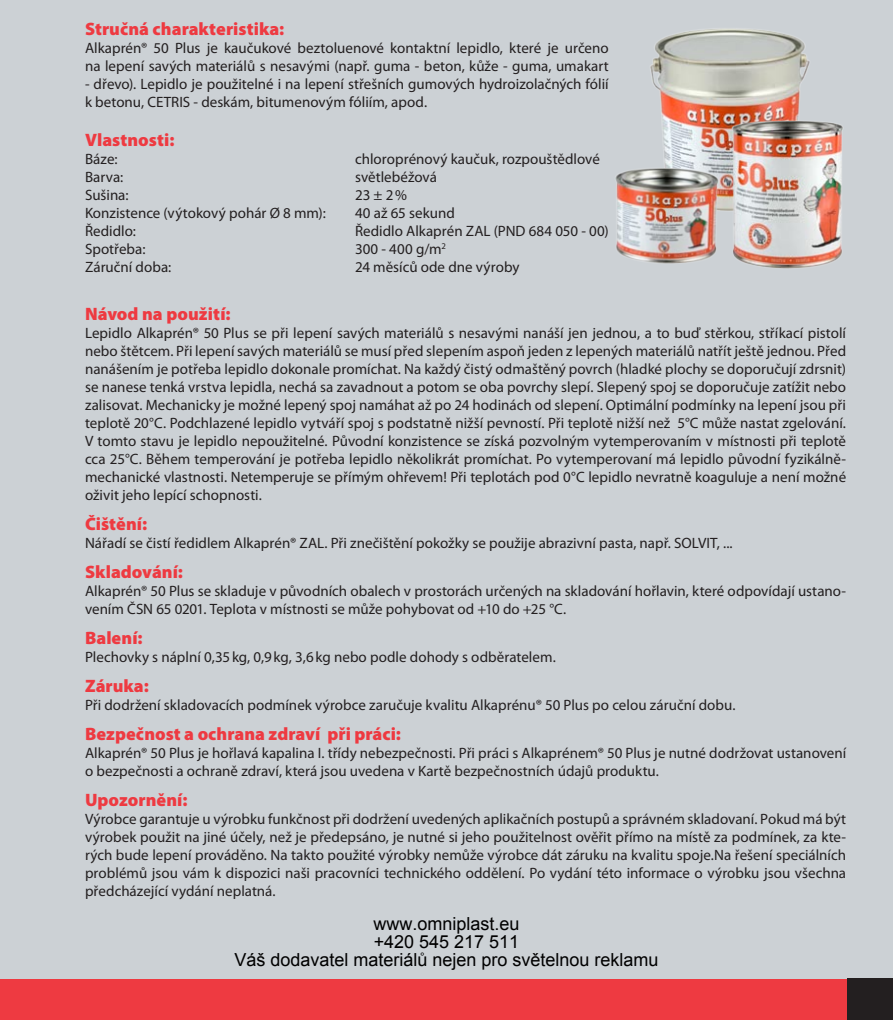
<style>
.page{position:relative;width:893px;height:1020px;background:#ccd1d5}
.page>*{position:absolute;margin:0;border:0;box-sizing:border-box;transform-origin:0 0}
.t1{font:900 18px "Myriad Pro";color:#ee3a41}
.t2{font:18px/18px "Arial";color:#000;text-align:center}
.t3{font:15px/18px "Myriad Pro";color:#231f20}
</style>
<div class="page">
<div style="left:0;top:979px;width:847px;height:41px;background:#ee3a41"></div>
<div style="left:847px;top:979px;width:46px;height:41px;background:#231f20"></div>
<img style="left:650px;top:28px;width:160px;height:183px">
<img style="left:615px;top:162px;width:110px;height:102px">
<img style="left:726px;top:113px;width:117px;height:156px">
<p class="t1" style="left:85px;top:17px;width:201px">Stručná charakteristika:</p>
<p class="t3" style="left:85px;top:39px;width:525px">Alkaprén® 50 Plus je kaučukové beztoluenové kontaktní lepidlo, které je určeno na lepení savých materiálů s nesavými (např. guma - beton, kůže - guma, umakart</p>
<p class="t3" style="left:85px;top:75px;width:525px">- dřevo). Lepidlo je použitelné i na lepení střešních gumových hydroizolačných fólií k betonu, CETRIS - deskám, bitumenovým fóliím, apod.</p>
<p class="t1" style="left:85px;top:128px;width:91px">Vlastnosti:</p>
<p class="t3" style="left:85px;top:149px;width:34px">Báze:</p>
<p class="t3" style="left:355px;top:149px;width:246px">chloroprénový kaučuk, rozpouštědlové</p>
<p class="t3" style="left:85px;top:167px;width:40px">Barva:</p>
<p class="t3" style="left:355px;top:167px;width:84px">světlebéžová</p>
<p class="t3" style="left:85px;top:185px;width:45px">Sušina:</p>
<p class="t3" style="left:355px;top:185px;width:54px">23 ± 2%</p>
<p class="t3" style="left:85px;top:203px;width:242px">Konzistence (výtokový pohár Ø 8 mm):</p>
<p class="t3" style="left:355px;top:203px;width:101px">40 až 65 sekund</p>
<p class="t3" style="left:85px;top:221px;width:52px">Ředidlo:</p>
<p class="t3" style="left:355px;top:221px;width:255px">Ředidlo Alkaprén ZAL (PND 684 050 - 00)</p>
<p class="t3" style="left:85px;top:239px;width:62px">Spotřeba:</p>
<p class="t3" style="left:355px;top:239px;width:93px">300 - 400 g/m<sup>2</sup></p>
<p class="t3" style="left:85px;top:257px;width:88px">Záruční doba:</p>
<p class="t3" style="left:355px;top:257px;width:166px">24 měsíců ode dne výroby</p>
<p class="t1" style="left:85px;top:302px;width:147px">Návod na použití:</p>
<p class="t3" style="left:85px;top:323px;width:763px;text-align:justify">Lepidlo Alkaprén® 50 Plus se při lepení savých materiálů s nesavými nanáší jen jednou, a to buď stěrkou, stříkací pistolí nebo štětcem. Při lepení savých materiálů se musí před slepením aspoň jeden z lepených materiálů natřít ještě jednou. Před nanášením je potřeba lepidlo dokonale promíchat. Na každý čistý odmaštěný povrch (hladké plochy se doporučují zdrsnit) se nanese tenká vrstva lepidla, nechá sa zavadnout a potom se oba povrchy slepí. Slepený spoj se doporučuje zatížit nebo zalisovat. Mechanicky je možné lepený spoj namáhat až po 24 hodinách od slepení. Optimální podmínky na lepení jsou při teplotě 20°C. Podchlazené lepidlo vytváří spoj s podstatně nižší pevností. Při teplotě nižší než 5°C může nastat zgelování.<br>V tomto stavu je lepidlo nepoužitelné. Původní konzistence se získá pozvolným vytemperovaním v místnosti při teplotě cca 25°C. Během temperování je potřeba lepidlo několikrát promíchat. Po vytemperovaní má lepidlo původní fyzikálně&shy;mechanické vlastnosti. Netemperuje se přímým ohřevem! Při teplotách pod 0°C lepidlo nevratně koaguluje a není možné oživit jeho lepící schopnosti.</p>
<p class="t1" style="left:85px;top:512px;width:64px">Čištění:</p>
<p class="t3" style="left:85px;top:534px;width:649px">Nářadí se čistí ředidlem Alkaprén® ZAL. Při znečištění pokožky se použije abrazivní pasta, např. SOLVIT, ...</p>
<p class="t1" style="left:85px;top:560px;width:99px">Skladování:</p>
<p class="t3" style="left:85px;top:582px;width:763px">Alkaprén® 50 Plus se skladuje v původních obalech v prostorách určených na skladování hořlavin, které odpovídají ustano&shy;vením ČSN 65 0201. Teplota v místnosti se může pohybovat od +10 do +25 °C.</p>
<p class="t1" style="left:85px;top:626px;width:59px">Balení:</p>
<p class="t3" style="left:85px;top:648px;width:472px">Plechovky s náplní 0,35kg, 0,9kg, 3,6kg nebo podle dohody s odběratelem.</p>
<p class="t1" style="left:85px;top:674px;width:65px">Záruka:</p>
<p class="t3" style="left:85px;top:696px;width:652px">Při dodržení skladovacích podmínek výrobce zaručuje kvalitu Alkaprénu® 50 Plus po celou záruční dobu.</p>
<p class="t1" style="left:85px;top:722px;width:318px">Bezpečnost a ochrana zdraví při práci:</p>
<p class="t3" style="left:85px;top:744px;width:763px">Alkaprén® 50 Plus je hořlavá kapalina I. třídy nebezpečnosti. Při práci s Alkaprénem® 50 Plus je nutné dodržovat ustanovení o bezpečnosti a ochraně zdraví, která jsou uvedena v Kartě bezpečnostních údajů produktu.</p>
<p class="t1" style="left:85px;top:788px;width:104px">Upozornění:</p>
<p class="t3" style="left:85px;top:810px;width:763px;text-align:justify">Výrobce garantuje u výrobku funkčnost při dodržení uvedených aplikačních postupů a správném skladovaní. Pokud má být výrobek použit na jiné účely, než je předepsáno, je nutné si jeho použitelnost ověřit přímo na místě za podmínek, za kte&shy;rých bude lepení prováděno. Na takto použité výrobky nemůže výrobce dát záruku na kvalitu spoje.Na řešení speciálních problémů jsou vám k dispozici naši pracovníci technického oddělení. Po vydání této informace o výrobku jsou všechna předcházející vydání neplatná.</p>
<p class="t2" style="left:234px;top:915px;width:426px">www.omniplast.eu<br>+420 545 217 511<br>Váš dodavatel materiálů nejen pro světelnou reklamu</p>
</div>
